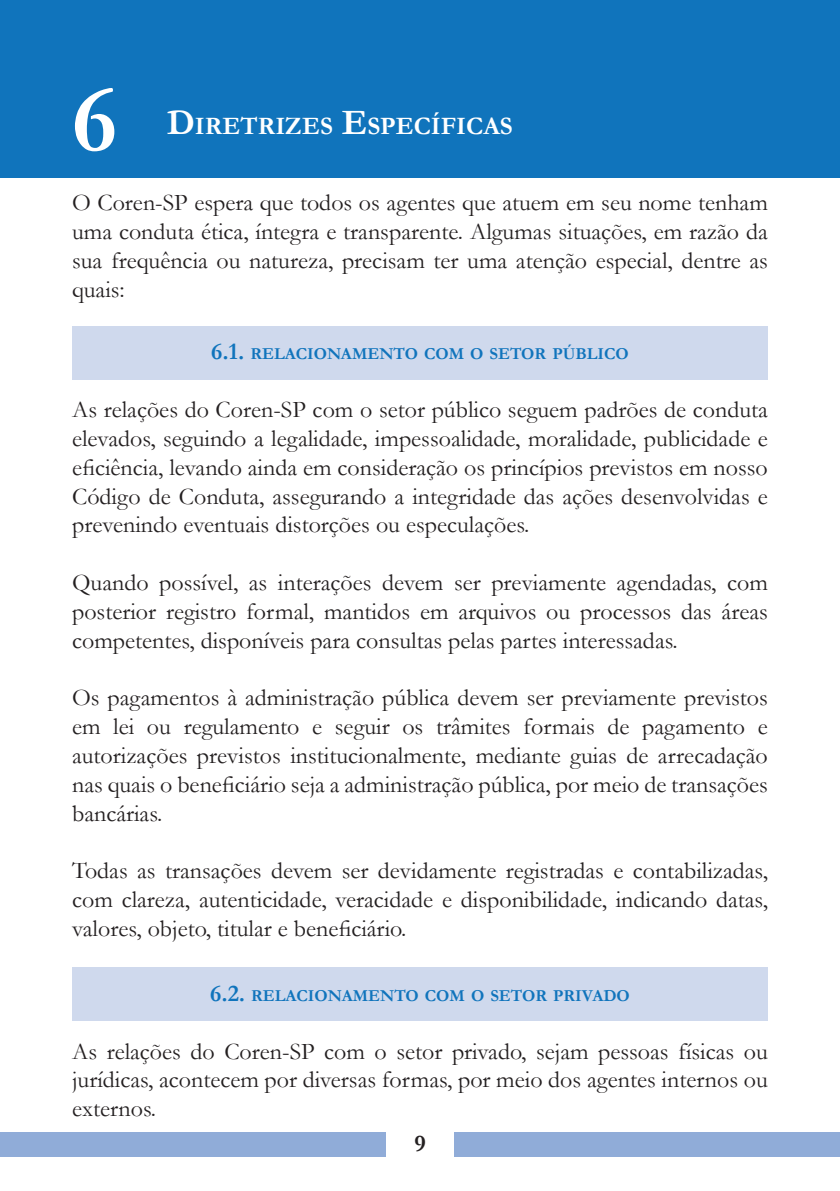
<style>
.page{position:relative;width:840px;height:1191px;background:#fff}
.page>*{position:absolute;margin:0;border:0;box-sizing:border-box;transform-origin:0 0}
.t1{font:700 96px "Garamond";color:#fff}
.t2{font:700 25.2px "Garamond";color:#fff}
.t3{font:24px/28.8px "Garamond";color:#231f20;text-align:justify}
.t4{font:700 24px "Garamond";color:#231f20}
.t5{font:700 16.8px "Garamond";color:#1074bc}
.s1{font-size:36px}
.s2{font-size:24px}
</style>
<div class="page">
<div style="left:0;top:1132px;width:839px;height:25px;background:#90acd8"></div>
<div style="left:386px;top:1119px;width:67px;height:49px;background:#fff"></div>
<div style="left:0;top:0;width:839px;height:177px;background:#1074bc"></div>
<div style="left:72px;top:326px;width:695px;height:54px;background:#cfd9ed"></div>
<div style="left:72px;top:967px;width:695px;height:54px;background:#cfd9ed"></div>
<p class="t1" style="left:72px;top:55px;width:47px">6</p>
<p class="t2" style="left:167px;top:109px;width:347px"><span class="s1">D</span>IRETRIZES <span class="s1">E</span>SPECÍFICAS</p>
<p class="t3" style="left:72px;top:188px;width:697px">O Coren-SP espera que todos os agentes que atuem em seu nome tenham uma conduta ética, íntegra e transparente. Algumas situações, em razão da sua frequência ou natureza, precisam ter uma atenção especial, dentre as quais:</p>
<p class="t5" style="left:211px;top:342px;width:419px"><span class="s2">6.1.</span> RELACIONAMENTO COM O SETOR PÚBLICO</p>
<p class="t3" style="left:72px;top:395px;width:697px">As relações do Coren-SP com o setor público seguem padrões de conduta elevados, seguindo a legalidade, impessoalidade, moralidade, publicidade e eficiência, levando ainda em consideração os princípios previstos em nosso Código de Conduta, assegurando a integridade das ações desenvolvidas e prevenindo eventuais distorções ou especulações.</p>
<p class="t3" style="left:72px;top:567px;width:697px">Quando possível, as interações devem ser previamente agendadas, com posterior registro formal, mantidos em arquivos ou processos das áreas competentes, disponíveis para consultas pelas partes interessadas.</p>
<p class="t3" style="left:72px;top:683px;width:697px">Os pagamentos à administração pública devem ser previamente previstos em lei ou regulamento e seguir os trâmites formais de pagamento e autorizações previstos institucionalmente, mediante guias de arrecadação nas quais o beneficiário seja a administração pública, por meio de transações bancárias.</p>
<p class="t3" style="left:72px;top:855px;width:697px">Todas as transações devem ser devidamente registradas e contabilizadas, com clareza, autenticidade, veracidade e disponibilidade, indicando datas, valores, objeto, titular e beneficiário.</p>
<p class="t5" style="left:210px;top:983px;width:421px"><span class="s2">6.2.</span> RELACIONAMENTO COM O SETOR PRIVAD O</p>
<p class="t3" style="left:72px;top:1036px;width:697px">As relações do Coren-SP com o setor privado, sejam pessoas físicas ou jurídicas, acontecem por diversas formas, por meio dos agentes internos ou externos.</p>
<p class="t4" style="left:414px;top:1127px;width:13px">9</p>
</div>
